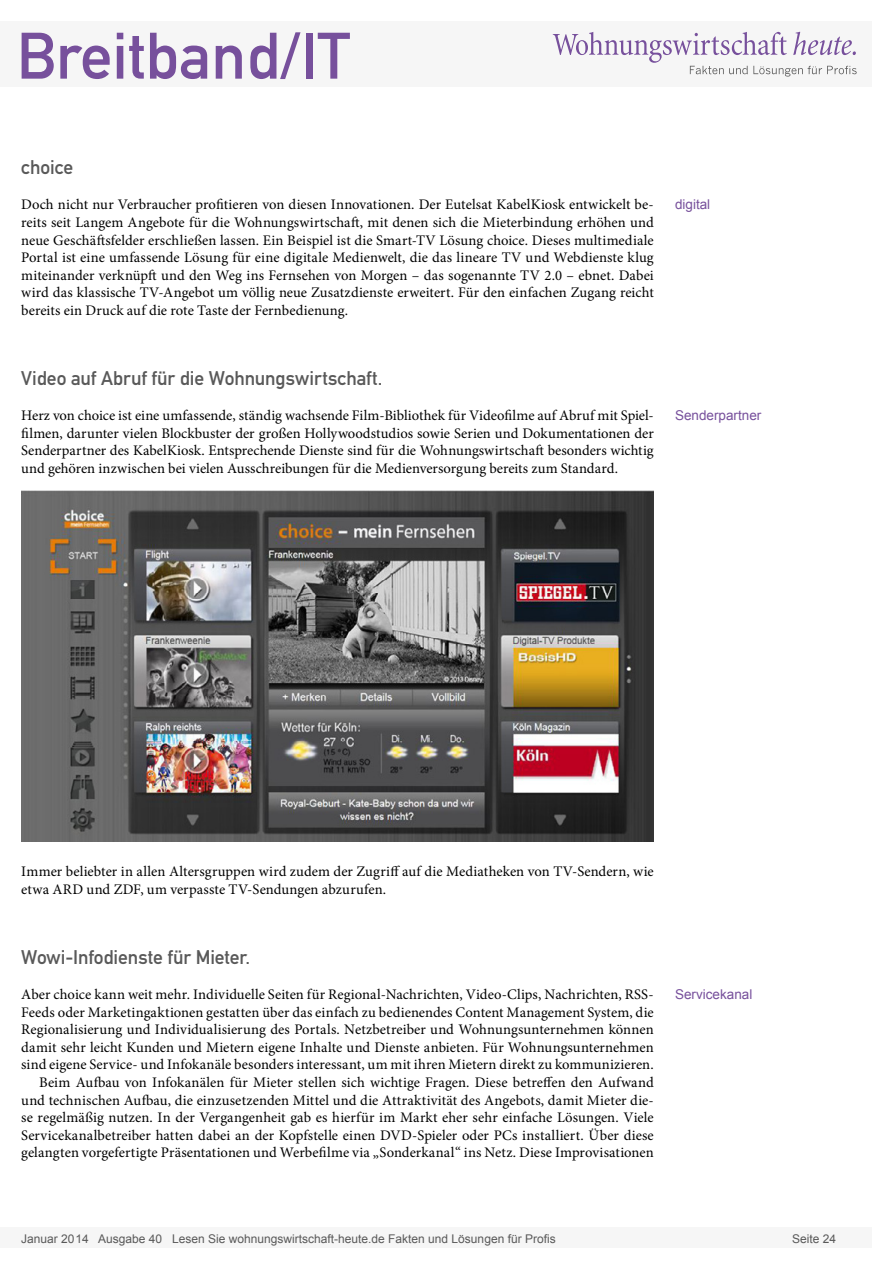
<style>
.page{position:relative;width:893px;height:1263px;background:#fff}
.page>*{position:absolute;margin:0;border:0;box-sizing:border-box;transform-origin:0 0}
.t1{font:64.5px "DIN Mittelschrift";color:#77509c}
.Überschrift_Grau{font:19.5px "DIN Mittelschrift";letter-spacing:-.005em;color:#595959}
.Fließtext_erste_Zeil{font:14.7px/17.5px "Minion Pro";letter-spacing:.005em;color:#000;text-align:justify}
.Fliesstext{font:14.7px/17.5px "Minion Pro";letter-spacing:.005em;color:#000;text-align:justify}
.Info{font:13.5px "Arial";color:#77509c}
.t2{font:12px "Arial";color:#595959}
</style>
<div class="page">
<div style="left:0;top:1227px;width:872px;height:20px;background:#f6f6f6"></div>
<div style="left:0;top:21px;width:872px;height:66px;background:#f6f6f6"></div>
<svg style="left:553px;top:32px;width:304px;height:45px"></svg>
<img style="left:21px;top:490px;width:632px;height:351px">
<h1 class="t1" style="left:17px;top:18px;width:335px">Breitband/IT</h1>
<p class="Überschrift_Grau" style="left:21px;top:156px;width:53px">choice</p>
<p class="Fließtext_erste_Zeil" style="left:21px;top:196px;width:634px">Doch nicht nur Verbraucher profitieren von diesen Innovationen. Der Eutelsat KabelKiosk entwickelt be&shy;reits seit Langem Angebote für die Wohnungswirtschaft, mit denen sich die Mieterbindung erhöhen und neue Geschäftsfelder erschließen lassen. Ein Beispiel ist die Smart-TV Lösung choice. Dieses multimediale Portal ist eine umfassende Lösung für eine digitale Medienwelt, die das lineare TV und Webdienste klug miteinander verknüpft und den Weg ins Fernsehen von Morgen – das sogenannte TV 2.0 – ebnet. Dabei wird das klassische TV-Angebot um völlig neue Zusatzdienste erweitert. Für den einfachen Zugang reicht bereits ein Druck auf die rote Taste der Fernbedienung.</p>
<p class="Überschrift_Grau" style="left:21px;top:367px;width:363px">Video auf Abruf für die Wohnungswirtschaft.</p>
<p class="Fließtext_erste_Zeil" style="left:21px;top:407px;width:634px">Herz von choice ist eine umfassende, ständig wachsende Film-Bibliothek für Videofilme auf Abruf mit Spiel&shy;filmen, darunter vielen Blockbuster der großen Hollywoodstudios sowie Serien und Dokumentationen der Senderpartner des KabelKiosk. Entsprechende Dienste sind für die Wohnungswirtschaft besonders wichtig und gehören inzwischen bei vielen Ausschreibungen für die Medienversorgung bereits zum Standard.</p>
<p class="Info" style="left:675px;top:196px;width:37px">digital</p>
<p class="Info" style="left:675px;top:406px;width:88px">Senderpartner</p>
<p class="Fließtext_erste_Zeil" style="left:21px;top:863px;width:634px">Immer beliebter in allen Altersgruppen wird zudem der Zugriff auf die Mediatheken von TV-Sendern, wie etwa ARD und ZDF, um verpasste TV-Sendungen abzurufen.</p>
<p class="Überschrift_Grau" style="left:21px;top:946px;width:230px">Wowi-Infodienste für Mieter.</p>
<p class="Fließtext_erste_Zeil" style="left:21px;top:986px;width:634px">Aber choice kann weit mehr. Individuelle Seiten für Regional-Nachrichten, Video-Clips, Nachrichten, RSS-Feeds oder Marketingaktionen gestatten über das einfach zu bedienendes Content Management System, die Regionalisierung und Individualisierung des Portals. Netzbetreiber und Wohnungsunternehmen können damit sehr leicht Kunden und Mietern eigene Inhalte und Dienste anbieten. Für Wohnungsunternehmen sind eigene Service- und Infokanäle besonders interessant, um mit ihren Mietern direkt zu kommunizieren.</p>
<p class="Fliesstext" style="left:21px;top:1074px;width:634px;text-indent:18px">Beim Aufbau von Infokanälen für Mieter stellen sich wichtige Fragen. Diese betreffen den Aufwand und technischen Aufbau, die einzusetzenden Mittel und die Attraktivität des Angebots, damit Mieter die&shy;se regelmäßig nutzen. In der Vergangenheit gab es hierfür im Markt eher sehr einfache Lösungen. Viele Servicekanalbetreiber hatten dabei an der Kopfstelle einen DVD-Spieler oder PCs installiert. Über diese gelangten vorgefertigte Präsentationen und Werbefilme via „Sonderkanal“ ins Netz. Diese Improvisationen</p>
<p class="Info" style="left:675px;top:986px;width:79px">Servicekanal</p>
<p class="t2" style="left:21px;top:1230px;width:536px">Januar 2014 Ausgabe 40 Lesen Sie wohnungswirtschaft-heute.de Fakten und Lösungen für Profis</p>
<p class="t2" style="left:792px;top:1231px;width:46px">Seite 24</p>
</div>
